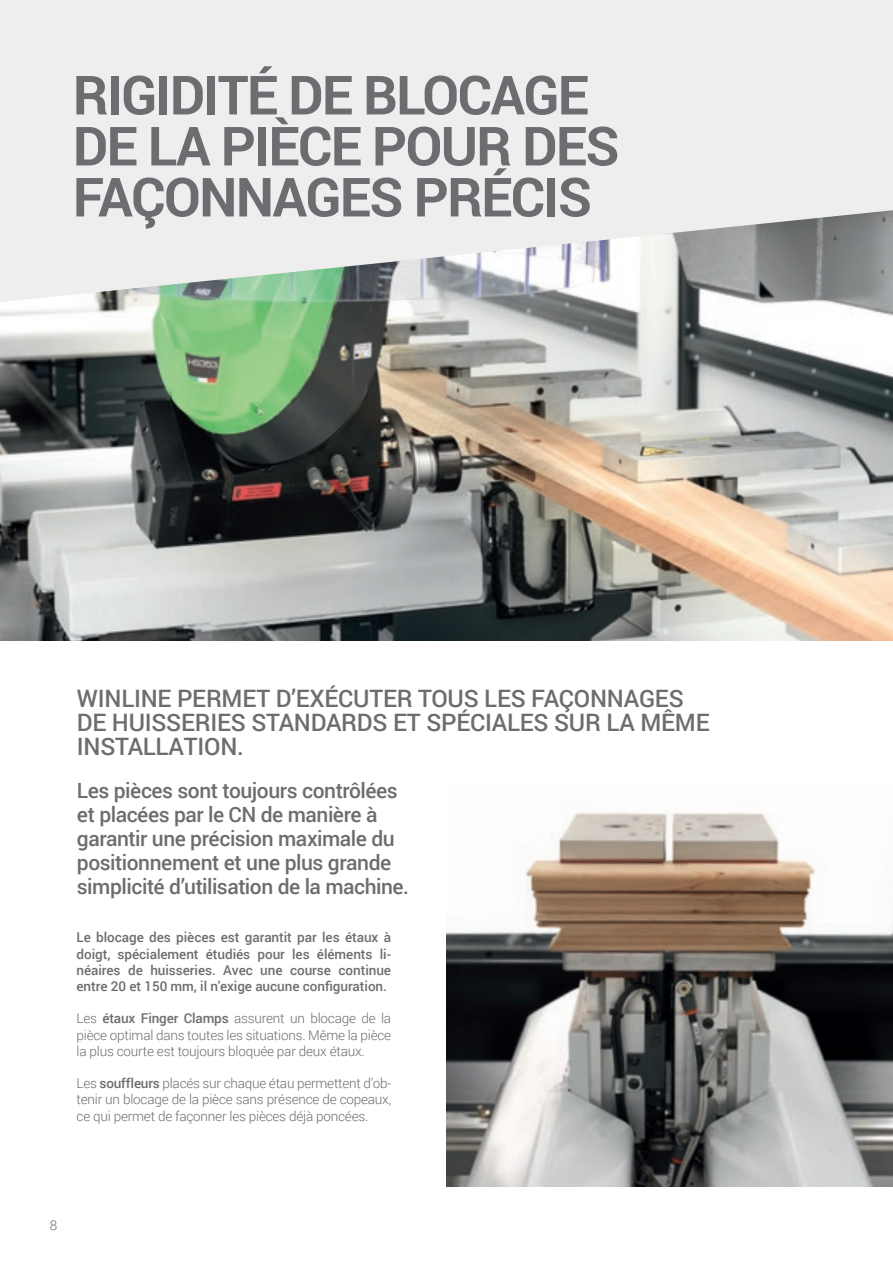
<style>
.page{position:relative;width:893px;height:1263px;background:#fff}
.page>*{position:absolute;margin:0;border:0;box-sizing:border-box;transform-origin:0 0}
._1_TITOLO_GRIGIO{font:700 54px/51px "Roboto";letter-spacing:-.03em;color:#6c6d70}
.t1{font:500 24px/24px "Roboto";letter-spacing:-.01em;color:#6c6d70}
.t2{font:500 21px/24px "Roboto";letter-spacing:-.02em;color:#6c6d70}
.t3{font:300 13.5px/16.2px "Roboto";letter-spacing:-.015em;color:#6c6d70;text-align:justify}
.t4{font:500 13.5px/16.2px "Roboto";letter-spacing:-.005em;color:#6c6d70;text-align:justify}
.s1{font-weight:500}
</style>
<div class="page">
<img style="left:447px;top:812px;width:446px;height:374px">
<img style="left:0;top:302px;width:893px;height:338px">
<svg style="left:0;top:0;width:893px;height:302px;background:#e3e4e4"></svg>
<p class="_1_TITOLO_GRIGIO" style="left:73px;top:68px;width:548px">RIGIDITÉ DE BLOCAGE<br>DE LA PIÈCE POUR DES<br>FAÇONNAGES PRÉCIS</p>
<p class="t1" style="left:77px;top:685px;width:634px">WINLINE PERMET D’EXÉCUTER TOUS LES FAÇONNAGES<br>DE HUISSERIES STANDARDS ET SPÉCIALES SUR LA MÊME<br>INSTALLATION.</p>
<p class="t2" style="left:77px;top:778px;width:334px">Les pièces sont toujours contrôlées et placées par le CN de manière à garantir une précision maximale du positionnement et une plus grande simplicité d’utilisation de la machine.</p>
<p class="t4" style="left:77px;top:929px;width:316px">Le blocage des pièces est garantit par les étaux à doigt, spécialement étudiés pour les éléments li&shy;néaires de huisseries. Avec une course continue entre 20 et 150 mm, il n’exige aucune configuration.</p>
<p class="t3" style="left:77px;top:1010px;width:316px">Les <span class="s1">étaux Finger Clamps</span> assurent un blocage de la pièce optimal dans toutes les situations. Même la pièce la plus courte est toujours bloquée par deux étaux.</p>
<p class="t3" style="left:77px;top:1075px;width:316px">Les <span class="s1">souffleurs</span> placés sur chaque étau permettent d’ob&shy;tenir un blocage de la pièce sans présence de copeaux, ce qui permet de façonner les pièces déjà poncées.</p>
<p class="t3" style="left:50px;top:1216px;width:9px">8</p>
</div>
